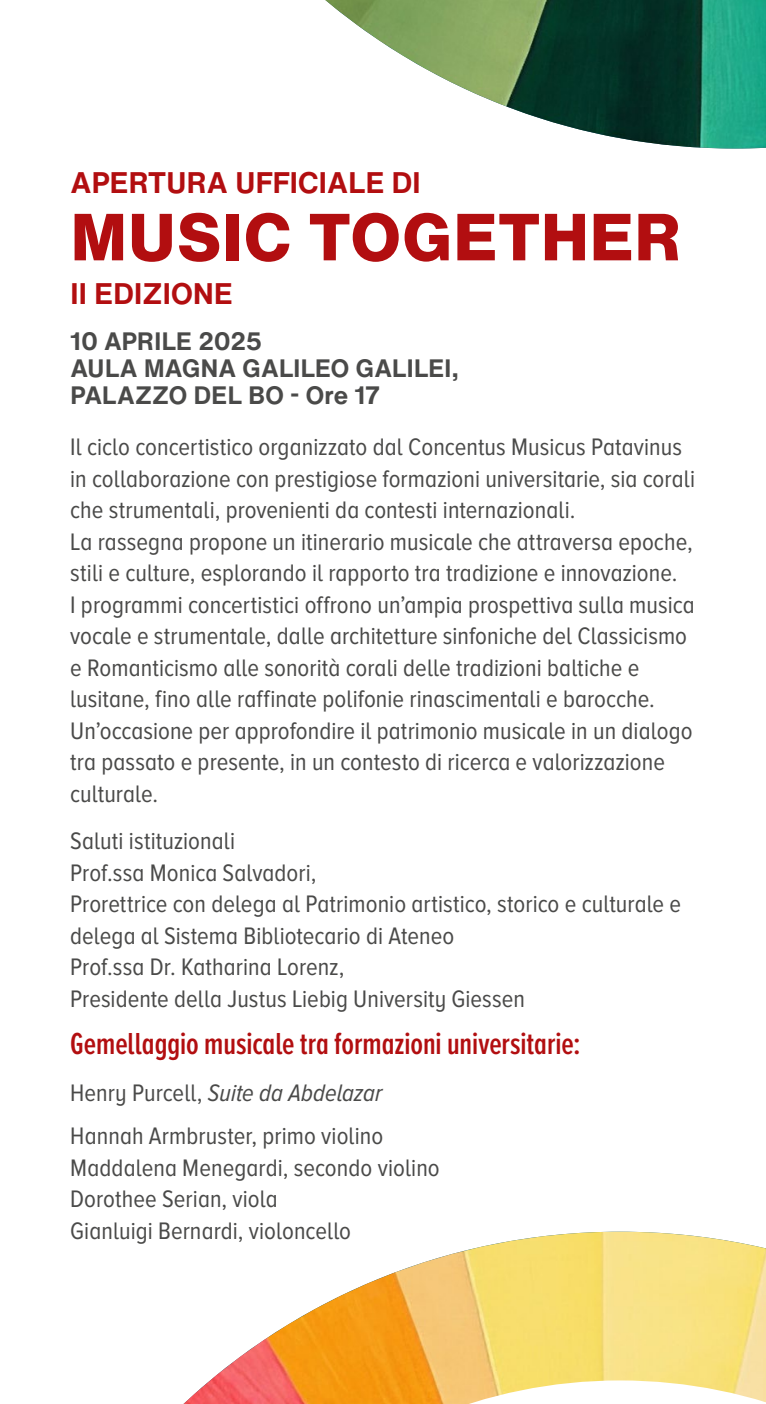
<style>
.page{position:relative;width:766px;height:1404px;background:#fff}
.page>*{position:absolute;margin:0;border:0;box-sizing:border-box;transform-origin:0 0}
.t1{font:800 65.25px "Helvetica Now Text";letter-spacing:.01em;color:#b20e10}
.t2{font:600 31.5px "Proxima Nova Ex Cn";color:#b20e10}
.t3{font:700 29.25px "Helvetica Now Text";letter-spacing:.01em;color:#b20e10}
.t4{font:24.75px/31.5px "Proxima Nova Cond";letter-spacing:.005em;color:#4a4a49}
.t5{font:700 24.75px/27px "Helvetica Now Text";letter-spacing:.005em;color:#4a4a49}
.s1{font-style:italic}
</style>
<div class="page">
<img style="left:325px;top:0;width:440px;height:148px">
<img style="left:211px;top:1231px;width:554px;height:149px">
<svg style="left:184px;top:1380px;width:581px;height:23px"></svg>
<p class="t3" style="left:70px;top:160px;width:352px">APERTURA UFFICIALE DI</p>
<h1 class="t1" style="left:70px;top:188px;width:612px">MUSIC TOGETHER</h1>
<p class="t3" style="left:70px;top:272px;width:164px">II EDIZIONE</p>
<p class="t5" style="left:70px;top:327px;width:390px">10 APRILE 2025<br>AULA MAGNA GALILEO GALILEI,<br>PALAZZO DEL BO - Ore 17</p>
<p class="t4" style="left:70px;top:432px;width:626px">Il ciclo concertistico organizzato dal Concentus Musicus Patavinus in collaborazione con prestigiose formazioni universitarie, sia corali che strumentali, provenienti da contesti internazionali.<br>La rassegna propone un itinerario musicale che attraversa epoche, stili e culture, esplorando il rapporto tra tradizione e innovazione.<br>I programmi concertistici offrono un’ampia prospettiva sulla musica vocale e strumentale, dalle architetture sinfoniche del Classicismo e Romanticismo alle sonorità corali delle tradizioni baltiche e lusitane, fino alle raffinate polifonie rinascimentali e barocche.<br>Un’occasione per approfondire il patrimonio musicale in un dialogo tra passato e presente, in un contesto di ricerca e valorizzazione culturale.</p>
<p class="t4" style="left:70px;top:826px;width:612px">Saluti istituzionali<br>Prof.ssa Monica Salvadori,<br>Prorettrice con delega al Patrimonio artistico, storico e culturale e delega al Sistema Bibliotecario di Ateneo<br>Prof.ssa Dr. Katharina Lorenz,<br>Presidente della Justus Liebig University Giessen</p>
<p class="t2" style="left:70px;top:1020px;width:512px">Gemellaggio musicale tra formazioni universitarie:</p>
<p class="t4" style="left:70px;top:1072px;width:314px;line-height:42.8px">Henry Purcell, <span class="s1">Suite da Abdelazar<br></span>Hannah Armbruster, primo violino</p>
<p class="t4" style="left:70px;top:1152px;width:371px">Maddalena Menegardi, secondo violino<br>Dorothee Serian, viola<br>Gianluigi Bernardi, violoncello</p>
</div>
